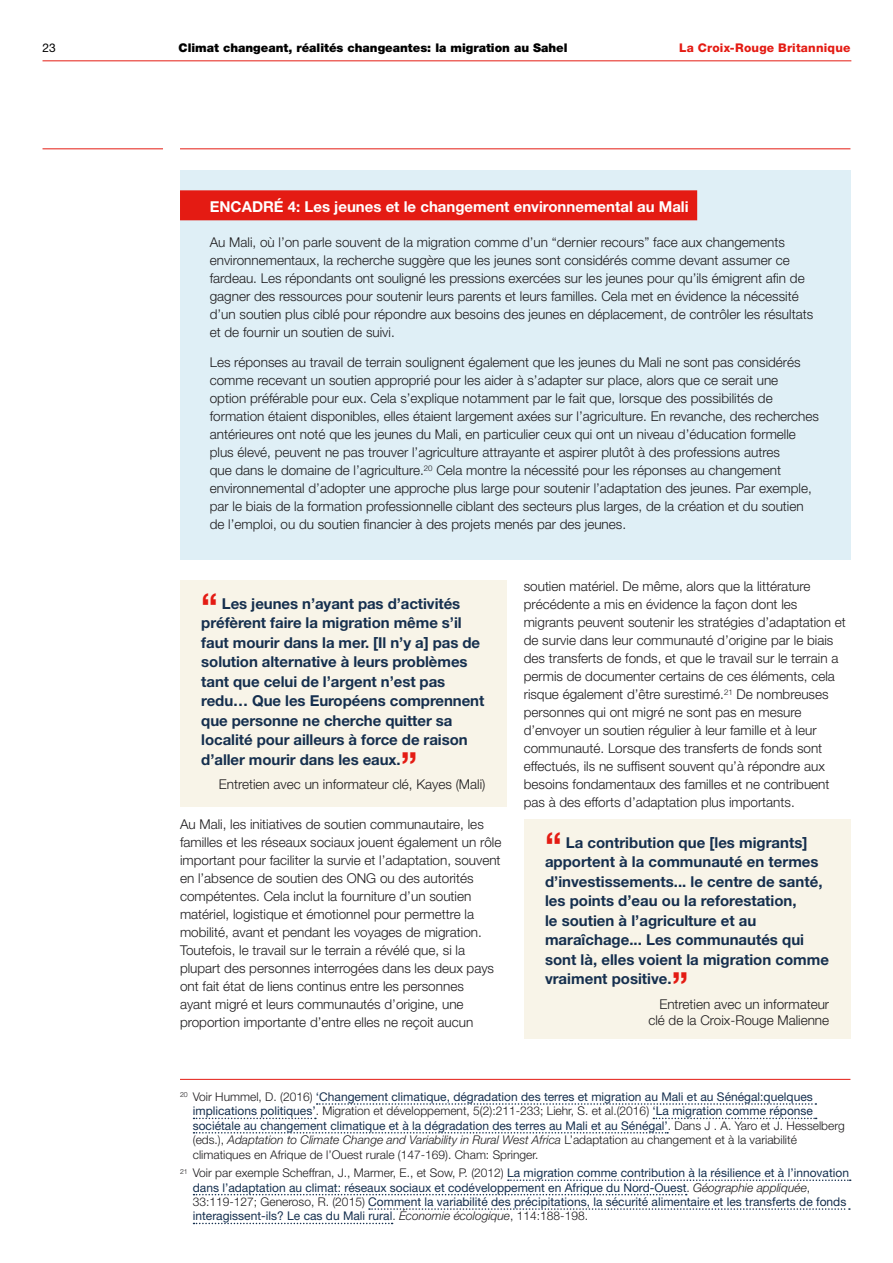
<style>
.page{position:relative;width:893px;height:1263px;background:#fff}
.page>*{position:absolute;margin:0;border:0;box-sizing:border-box;transform-origin:0 0}
.t1{font:700 36px "Helvetica Neue LT";color:#e41b13}
.t2{font:700 15px/19.5px "Helvetica Neue LT";letter-spacing:-.005em;color:#152f4e}
.t3{font:700 15px "Helvetica Neue LT";color:#fff}
.t4{font:300 13.5px/18px "Helvetica Neue LT";color:#1d1b1d}
.t5{font:300 12px/14.4px "Helvetica Neue LT";color:#1d1b1d}
.t6{font:12px/14.4px "Helvetica Neue LT";color:#152f4e}
.t7{font:900 12px "Helvetica Neue LT";color:#000}
.t8{font:800 12px "Helvetica Neue LT";letter-spacing:.02em;color:#e41b13}
.t9{font:12px "Helvetica Neue LT";color:#000}
.s1{font-weight:400;color:#152f4e}
.s2{font-style:italic}
.s3{font-weight:300;color:#1d1b1d}
.s4{font-weight:300;font-style:italic;color:#1d1b1d}
</style>
<div class="page">
<hr style="left:43px;top:148px;width:120px;height:1px;background:#e41b13">
<hr style="left:180px;top:148px;width:670px;height:1px;background:#e41b13">
<hr style="left:43px;top:60px;width:808px;height:1px;background:#e41b13">
<hr style="left:180px;top:1079px;width:670px;height:1px;background:#e41b13">
<svg style="left:317px;top:1103px;width:499px;height:2px"></svg>
<svg style="left:194px;top:1118px;width:122px;height:1px"></svg>
<svg style="left:653px;top:1118px;width:164px;height:1px"></svg>
<svg style="left:194px;top:1132px;width:474px;height:1px"></svg>
<svg style="left:508px;top:1179px;width:343px;height:2px"></svg>
<svg style="left:194px;top:1194px;width:493px;height:1px"></svg>
<svg style="left:369px;top:1208px;width:481px;height:2px"></svg>
<svg style="left:194px;top:1223px;width:199px;height:1px"></svg>
<div style="left:180px;top:170px;width:670px;height:389px;background:#dfeff6"></div>
<div style="left:180px;top:190px;width:517px;height:30px;background:#e41b13"></div>
<div style="left:180px;top:580px;width:327px;height:226px;background:#f8f4e8"></div>
<div style="left:524px;top:820px;width:326px;height:219px;background:#f8f4e8"></div>
<p class="t9" style="left:43px;top:41px;width:15px">23</p>
<p class="t7" style="left:179px;top:41px;width:390px">Climat changeant, réalités changeantes: la migration au Sahel</p>
<p class="t8" style="left:679px;top:41px;width:173px">La Croix-Rouge Britannique</p>
<p class="t3" style="left:210px;top:197px;width:480px">ENCADRÉ 4: Les jeunes et le changement environnemental au Mali</p>
<p class="t4" style="left:210px;top:233px;width:605px">Au Mali, où l’on parle souvent de la migration comme d’un “dernier recours” face aux changements environnementaux, la recherche suggère que les jeunes sont considérés comme devant assumer ce fardeau. Les répondants ont souligné les pressions exercées sur les jeunes pour qu’ils émigrent afin de gagner des ressources pour soutenir leurs parents et leurs familles. Cela met en évidence la nécessité d’un soutien plus ciblé pour répondre aux besoins des jeunes en déplacement, de contrôler les résultats et de fournir un soutien de suivi.</p>
<p class="t4" style="left:210px;top:353px;width:611px">Les réponses au travail de terrain soulignent également que les jeunes du Mali ne sont pas considérés comme recevant un soutien approprié pour les aider à s’adapter sur place, alors que ce serait une<br>option préférable pour eux. Cela s’explique notamment par le fait que, lorsque des possibilités de formation étaient disponibles, elles étaient largement axées sur l’agriculture. En revanche, des recherches antérieures ont noté que les jeunes du Mali, en particulier ceux qui ont un niveau d’éducation formelle plus élevé, peuvent ne pas trouver l’agriculture attrayante et aspirer plutôt à des professions autres<br>que dans le domaine de l’agriculture.<sup>20</sup> Cela montre la nécessité pour les réponses au changement environnemental d’adopter une approche plus large pour soutenir l’adaptation des jeunes. Par exemple, par le biais de la formation professionnelle ciblant des secteurs plus larges, de la création et du soutien de l’emploi, ou du soutien financier à des projets menés par des jeunes.</p>
<h1 class="t1" style="left:201px;top:584px;width:18px">“</h1>
<p class="t2" style="left:201px;top:593px;width:285px;text-indent:21px">Les jeunes n’ayant pas d’activités préfèrent faire la migration même s’il faut mourir dans la mer. [Il n’y a] pas de solution alternative à leurs problèmes tant que celui de l’argent n’est pas redu… Que les Européens comprennent que personne ne cherche quitter sa localité pour ailleurs à force de raison d’aller mourir dans les eaux.</p>
<h1 class="t1" style="left:401px;top:743px;width:18px">”</h1>
<p class="t4" style="left:219px;top:775px;width:268px">Entretien avec un informateur clé, Kayes (Mali)</p>
<p class="t4" style="left:180px;top:814px;width:323px">Au Mali, les initiatives de soutien communautaire, les familles et les réseaux sociaux jouent également un rôle important pour faciliter la survie et l’adaptation, souvent en l’absence de soutien des ONG ou des autorités compétentes. Cela inclut la fourniture d’un soutien matériel, logistique et émotionnel pour permettre la mobilité, avant et pendant les voyages de migration.<br>Toutefois, le travail sur le terrain a révélé que, si la plupart des personnes interrogées dans les deux pays ont fait état de liens continus entre les personnes<br>ayant migré et leurs communautés d’origine, une proportion importante d’entre elles ne reçoit aucun</p>
<p class="t4" style="left:524px;top:577px;width:324px">soutien matériel. De même, alors que la littérature précédente a mis en évidence la façon dont les migrants peuvent soutenir les stratégies d’adaptation et de survie dans leur communauté d’origine par le biais des transferts de fonds, et que le travail sur le terrain a permis de documenter certains de ces éléments, cela risque également d’être surestimé.<sup>21</sup> De nombreuses personnes qui ont migré ne sont pas en mesure d’envoyer un soutien régulier à leur famille et à leur communauté. Lorsque des transferts de fonds sont effectués, ils ne suffisent souvent qu’à répondre aux besoins fondamentaux des familles et ne contribuent pas à des efforts d’adaptation plus importants.</p>
<h1 class="t1" style="left:545px;top:823px;width:18px">“</h1>
<p class="t2" style="left:545px;top:832px;width:286px;text-indent:21px">La contribution que [les migrants] apportent à la communauté en termes d’investissements... le centre de santé, les points d’eau ou la reforestation,<br>le soutien à l’agriculture et au maraîchage... Les communautés qui sont là, elles voient la migration comme vraiment positive.</p>
<h1 class="t1" style="left:672px;top:963px;width:18px">”</h1>
<p class="t4" style="left:648px;top:996px;width:182px;line-height:16.2px;text-align:right">Entretien avec un informateur clé de la Croix-Rouge Malienne</p>
<p class="t5" style="left:193px;top:1089px;width:653px;text-indent:-13px"><sup>20</sup> Voir Hummel, D. (2016) <span class="s1">‘Changement climatique, dégradation des terres et migration au Mali et au Sénégal:quelques implications politiques’</span>. Migration et développement, 5(2):211-233; Liehr, S. et al.(2016) <span class="s1">‘La migration comme réponse sociétale au changement climatique et à la dégradation des terres au Mali et au Sénégal’</span>. Dans J . A. Yaro et J. Hesselberg (eds.), <span class="s2">Adaptation to Climate Change and Variability in Rural West Africa</span> L’adaptation au changement et à la variabilité climatiques en Afrique de l’Ouest rurale (147-169). Cham: Springer.</p>
<p class="t6" style="left:193px;top:1165px;width:658px;text-indent:-13px"><sup>21</sup> <span class="s3">Voir par exemple Scheffran, J., Marmer, E., et Sow, P. (2012)</span> La migration comme contribution à la résilience et à l’innovation dans l’adaptation au climat: réseaux sociaux et codéveloppement en Afrique du Nord-Ouest<span class="s3">.</span> <span class="s4">Géographie appliquée</span><span class="s3">, 33:119-127; Generoso, R. (2015)</span> Comment la variabilité des précipitations, la sécurité alimentaire et les transferts de fonds interagissent-ils? Le cas du Mali rural<span class="s3">.</span> <span class="s4">Économie écologique</span><span class="s3">, 114:188-198.</span></p>
</div>
